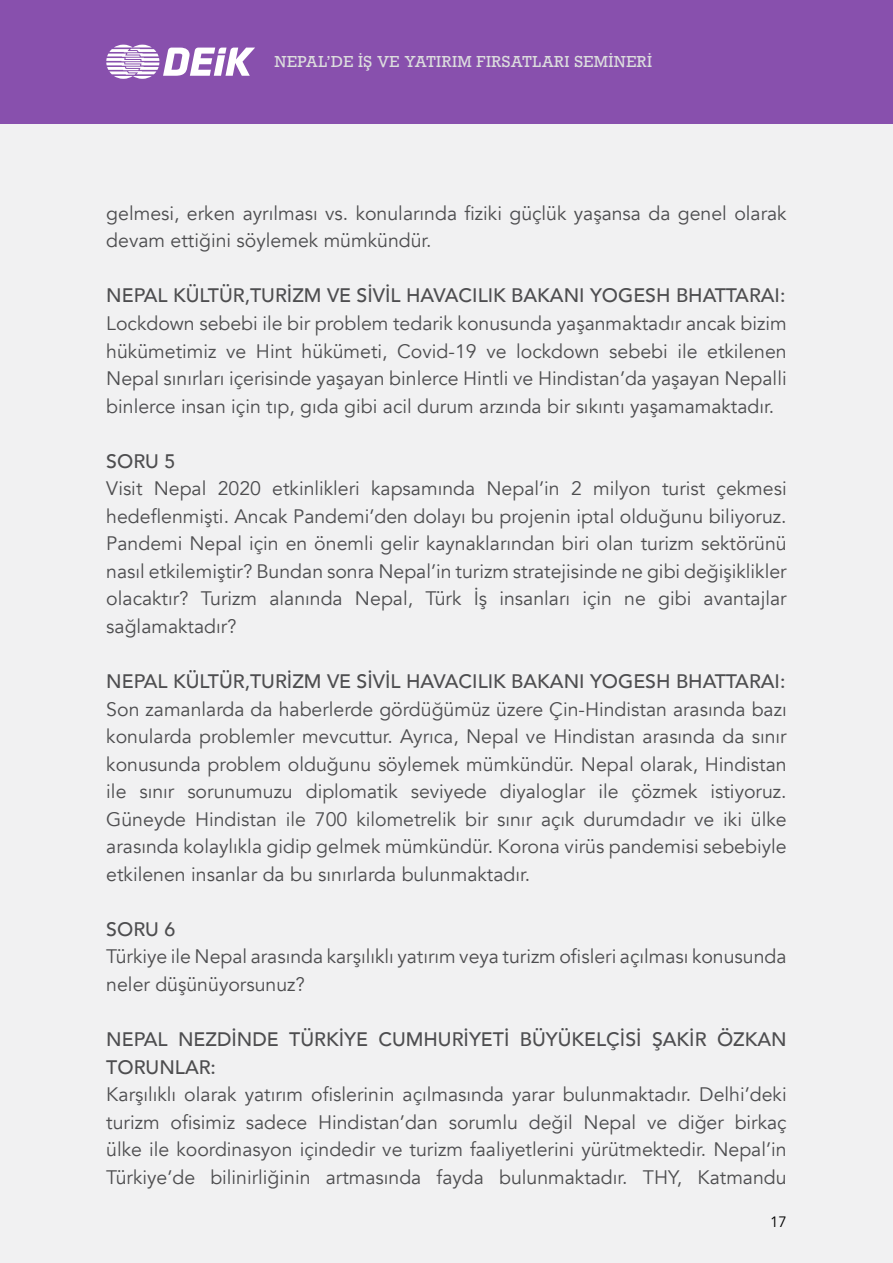
<style>
.page{position:relative;width:893px;height:1263px;background:#f1f1f2}
.page>*{position:absolute;margin:0;border:0;box-sizing:border-box;transform-origin:0 0}
.t1{font:19.5px/27.6px "Avenir";color:#4d4d4f;text-align:justify}
.t2{font:500 19.5px/27.6px "Avenir";color:#4d4d4f}
.t3{font:15px "Rockwell";letter-spacing:.025em;color:#dcddde}
.t4{font:15px "Avenir";color:#000}
</style>
<div class="page">
<div style="left:0;top:0;width:893px;height:123px;background:#8850ad"></div>
<svg style="left:106px;top:45px;width:149px;height:34px"></svg>
<p class="t3" style="left:275px;top:53px;width:379px">NEPAL’DE İŞ VE YATIRIM FIRSATLARI SEMİNERİ</p>
<p class="t1" style="left:106px;top:200px;width:682px">gelmesi, erken ayrılması vs. konularında fiziki güçlük yaşansa da genel olarak devam ettiğini söylemek mümkündür.</p>
<p class="t2" style="left:106px;top:281px;width:681px">NEPAL KÜLTÜR,TURİZM VE SİVİL HAVACILIK BAKANI YOGESH BHATTARAI:</p>
<p class="t1" style="left:106px;top:310px;width:682px">Lockdown sebebi ile bir problem tedarik konusunda yaşanmaktadır ancak bizim hükümetimiz ve Hint hükümeti, Covid-19 ve lockdown sebebi ile etkilenen Nepal sınırları içerisinde yaşayan binlerce Hintli ve Hindistan’da yaşayan Nepalli binlerce insan için tıp, gıda gibi acil durum arzında bir sıkıntı yaşamamaktadır.</p>
<p class="t2" style="left:106px;top:446px;width:70px">SORU 5</p>
<p class="t1" style="left:106px;top:475px;width:682px">Visit Nepal 2020 etkinlikleri kapsamında Nepal’in 2 milyon turist çekmesi hedeflenmişti. Ancak Pandemi’den dolayı bu projenin iptal olduğunu biliyoruz.<br>Pandemi Nepal için en önemli gelir kaynaklarından biri olan turizm sektörünü nasıl etkilemiştir? Bundan sonra Nepal’in turizm stratejisinde ne gibi değişiklikler olacaktır? Turizm alanında Nepal, Türk İş insanları için ne gibi avantajlar sağlamaktadır?</p>
<p class="t2" style="left:106px;top:666px;width:681px">NEPAL KÜLTÜR,TURİZM VE SİVİL HAVACILIK BAKANI YOGESH BHATTARAI:</p>
<p class="t1" style="left:106px;top:695px;width:682px">Son zamanlarda da haberlerde gördüğümüz üzere Çin-Hindistan arasında bazı konularda problemler mevcuttur. Ayrıca, Nepal ve Hindistan arasında da sınır konusunda problem olduğunu söylemek mümkündür. Nepal olarak, Hindistan ile sınır sorunumuzu diplomatik seviyede diyaloglar ile çözmek istiyoruz.<br>Güneyde Hindistan ile 700 kilometrelik bir sınır açık durumdadır ve iki ülke arasında kolaylıkla gidip gelmek mümkündür. Korona virüs pandemisi sebebiyle etkilenen insanlar da bu sınırlarda bulunmaktadır.</p>
<p class="t2" style="left:106px;top:914px;width:70px">SORU 6</p>
<p class="t1" style="left:106px;top:943px;width:682px">Türkiye ile Nepal arasında karşılıklı yatırım veya turizm ofisleri açılması konusunda neler düşünüyorsunuz?</p>
<p class="t2" style="left:106px;top:1024px;width:682px">NEPAL NEZDİNDE TÜRKİYE CUMHURİYETİ BÜYÜKELÇİSİ ŞAKİR ÖZKAN<br>TORUNLAR:</p>
<p class="t1" style="left:106px;top:1081px;width:682px">Karşılıklı olarak yatırım ofislerinin açılmasında yarar bulunmaktadır. Delhi’deki turizm ofisimiz sadece Hindistan’dan sorumlu değil Nepal ve diğer birkaç ülke ile koordinasyon içindedir ve turizm faaliyetlerini yürütmektedir. Nepal’in Türkiye’de bilinirliğinin artmasında fayda bulunmaktadır. THY, Katmandu</p>
<p class="t4" style="left:770px;top:1213px;width:18px">17</p>
</div>
